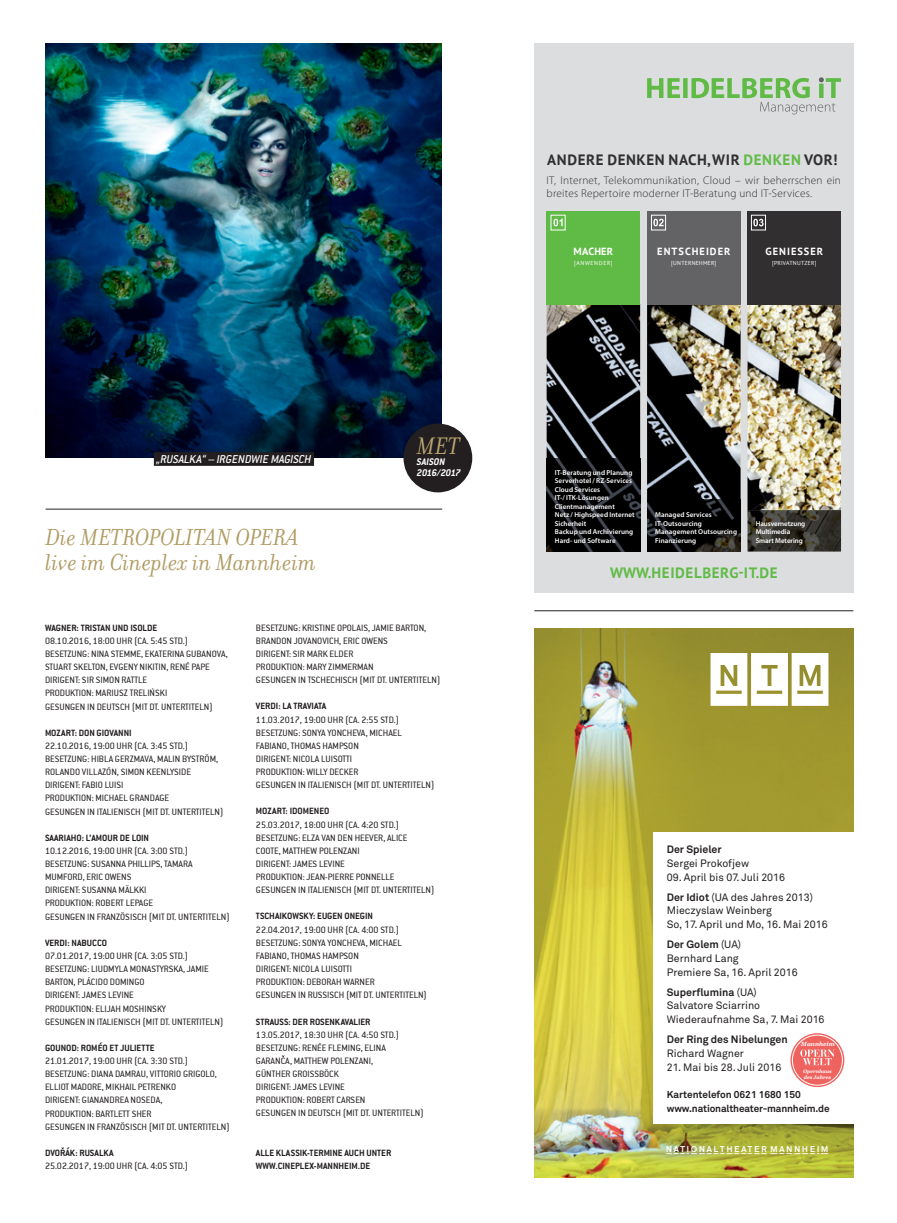
<style>
.page{position:relative;width:897px;height:1223px;background:#fff}
.page>*{position:absolute;margin:0;border:0;box-sizing:border-box;transform-origin:0 0}
.t1{font:italic 25.75px "Filosofia OT";color:#bba66f}
.t2{font:italic 25px/25px "Filosofia OT";color:#b09c64}
.t3{font:700 15px "PT Sans";letter-spacing:.04em;color:#312f30}
.t4{font:700 15px "PT Sans";letter-spacing:.04em;color:#60bb46}
.t5{font:italic 500 12.5px "Conduit ITC";letter-spacing:-.01em;color:#fff}
.t6{font:300 11.25px/13.5px "Myriad Pro";letter-spacing:.02em;color:#312f30}
.t7{font:10.62px/13.8px "NTM";color:#231f20}
.t8{font:700 10.62px "NTM";color:#231f20}
.t9{font:italic 700 10.62px/11.2px "Conduit ITC";letter-spacing:-.015em;color:#fff}
.t10{font:700 10.38px "PT Sans";letter-spacing:.095em;color:#fff}
.t11{font:10px/13.1px "Conduit Reg ITCTT";color:#231f20}
.t12{font:700 10px/13.1px "Conduit ITC";color:#231f20}
.t13{font:700 10px/13.8px "NTM";letter-spacing:-.015em;color:#231f20}
.t14{font:8.38px "NTM Bold Unterstrichen";color:#fff}
.t15{font:600 7.12px/8.5px "Myriad Pro";letter-spacing:.01em;color:#fff}
.t16{font:600 7.12px/8.5px "Myriad Pro";letter-spacing:-.01em;color:#fff}
.t17{font:italic 700 6px "Georgia";color:#fff}
.t18{font:5.75px "PT Sans";letter-spacing:.035em;color:#fff}
.t19{font:5.75px "PT Sans";letter-spacing:.115em;color:#fff}
.t20{font:italic 700 5px/5.9px "Georgia";color:#fff}
.t21{font:italic 700 2.38px "Georgia";color:#fff}
.s1{color:#60bb46}
.s2{font-weight:700}
</style>
<div class="page">
<div style="left:534px;top:44px;width:319px;height:549px;background:#dcdddf"></div>
<img style="left:546px;top:304px;width:295px;height:247px">
<div style="left:546px;top:211px;width:94px;height:93px;background:#60bb46"></div>
<img style="left:546px;top:458px;width:94px;height:93px">
<img style="left:647px;top:499px;width:93px;height:52px">
<img style="left:747px;top:510px;width:94px;height:41px">
<svg style="left:553px;top:219px;width:9px;height:7px"></svg>
<div style="left:647px;top:211px;width:93px;height:93px;background:#636366"></div>
<div style="left:651px;top:215px;width:14px;height:15px;border:1px solid #fff"></div>
<svg style="left:653px;top:219px;width:10px;height:7px"></svg>
<div style="left:747px;top:211px;width:94px;height:93px;background:#312f30"></div>
<svg style="left:753px;top:219px;width:10px;height:7px"></svg>
<svg style="left:647px;top:77px;width:194px;height:37px"></svg>
<img style="left:534px;top:628px;width:319px;height:549px">
<div style="left:653px;top:832px;width:200px;height:291px;background:#fff"></div>
<img style="left:710px;top:653px;width:118px;height:53px">
<svg style="left:790px;top:1033px;width:54px;height:54px;fill:#ef635f"></svg>
<div style="left:792px;top:1034px;width:50px;height:51px;border:1px solid #fff;border-radius:50%"></div>
<svg style="left:800px;top:1049px;width:34px;height:16px"></svg>
<hr style="left:534px;top:610px;width:319px;height:1px;background:#231f20">
<hr style="left:46px;top:509px;width:396px;height:1px;background:#231f20">
<img style="left:46px;top:44px;width:395px;height:414px">
<div style="left:154px;top:452px;width:160px;height:14px;background:#231f20"></div>
<div style="left:403px;top:423px;width:69px;height:69px;background:#231f20;border-radius:50%"></div>
<h1 class="t1" style="left:417px;top:431px;width:45px">MET</h1>
<p class="t5" style="left:156px;top:452px;width:156px">„RUSALKA“ – IRG…NDWI… MAGISCH</p>
<p class="t9" style="left:417px;top:455px;width:46px">SAISON<br>2016/2017</p>
<h2 class="t2" style="left:46px;top:525px;width:272px">Die METROPOLITAN OPERA live im Cineplex in Mannheim</h2>
<p class="t12" style="left:45px;top:621px;width:114px">WAGNER: TRISTAN UND ISOLDE</p>
<p class="t11" style="left:45px;top:634px;width:184px">08.10.2016, 18:00 UHR (CA. 5:45 STD.)<br>BESETZUNG: NINA STEMME, EKATERINA GUBANOVA, STUART SKELTON, EVGENY NIKITIN, RENÉ PAPE DIRIGENT: SIR SIMON RATTLE<br>PRODUKTION: MARIUSZ TRELINSKI<br>GESUNGEN IN DEUTSCH (MIT DT. UNTERTITELN)</p>
<p class="t12" style="left:45px;top:726px;width:88px">MOZART: DON GIOVANNI</p>
<p class="t11" style="left:45px;top:739px;width:180px">22.10.2016, 19:00 UHR (CA. 3:45 STD.)<br>BESETZUNG: HIBLA GERZMAVA, MALIN BYSTRÖM, ROLANDO VILLAZÓN, SIMON KEENLYSIDE DIRIGENT: FABIO LUISI<br>PRODUKTION: MICHAEL GRANDAGE<br>GESUNGEN IN ITALIENISCH (MIT DT. UNTERTITELN)</p>
<p class="t12" style="left:45px;top:831px;width:106px">SAARIAHO: L’AMOUR DE LOIN</p>
<p class="t11" style="left:45px;top:844px;width:186px">10.12.2016, 19:00 UHR (CA. 3:00 STD.)<br>BESETZUNG: SUSANNA PHILLIPS, TAMARA<br>MUMFORD, ERIC OWENS<br>DIRIGENT: SUSANNA MÄLKKI<br>PRODUKTION: ROBERT LEPAGE<br>GESUNGEN IN FRANZÖSISCH (MIT DT. UNTERTITELN)</p>
<p class="t12" style="left:45px;top:936px;width:64px">VERDI: NABUCCO</p>
<p class="t11" style="left:45px;top:949px;width:180px">07.01.2017, 19:00 UHR (CA. 3:05 STD.)<br>BESETZUNG: LIUDMYLA MONASTYRSKA, JAMIE BARTON, PLÁCIDO DOMINGO<br>DIRIGENT: JAMES LEVINE<br>PRODUKTION: ELIJAH MOSHINSKY<br>GESUNGEN IN ITALIENISCH (MIT DT. UNTERTITELN)</p>
<p class="t12" style="left:45px;top:1041px;width:111px">GOUNOD: ROMÉO ET JULIETTE</p>
<p class="t11" style="left:45px;top:1054px;width:186px">21.01.2017, 19:00 UHR (CA. 3:30 STD.)<br>BESETZUNG: DIANA DAMRAU, VITTORIO GRIGOLO, ELLIOT MADORE, MIKHAIL PETRENKO<br>DIRIGENT: GIANANDREA NOSEDA,<br>PRODUKTION: BARTLETT SHER<br>GESUNGEN IN FRANZÖSISCH (MIT DT. UNTERTITELN)</p>
<p class="t12" style="left:45px;top:1146px;width:70px">DVORÁK: RUSALKA</p>
<p class="t11" style="left:45px;top:1159px;width:145px">25.02.2017, 19:00 UHR (CA. 4:05 STD.)</p>
<p class="t11" style="left:256px;top:620px;width:186px">BESETZUNG: KRISTINE OPOLAIS, JAMIE BARTON, BRANDON JOVANOVICH, ERIC OWENS<br>DIRIGENT: SIR MARK ELDER<br>PRODUKTION: MARY ZIMMERMAN<br>GESUNGEN IN TSCHECHISCH (MIT DT. UNTERTITELN)</p>
<p class="t12" style="left:256px;top:699px;width:72px">VERDI: LA TRAVIATA</p>
<p class="t11" style="left:256px;top:712px;width:180px">11.03.2017, 19:00 UHR (CA. 2:55 STD.)<br>BESETZUNG: SONYA YONCHEVA, MICHAEL FABIANO, THOMAS HAMPSON<br>DIRIGENT: NICOLA LUISOTTI<br>PRODUKTION: WILLY DECKER<br>GESUNGEN IN ITALIENISCH (MIT DT. UNTERTITELN)</p>
<p class="t12" style="left:256px;top:804px;width:75px">MOZART: IDOMENEO</p>
<p class="t11" style="left:256px;top:817px;width:180px">25.03.2017, 18:00 UHR (CA. 4:20 STD.)<br>BESETZUNG: ELZA VAN DEN HEEVER, ALICE COOTE, MATTHEW POLENZANI<br>DIRIGENT: JAMES LEVINE<br>PRODUKTION: JEAN-PIERRE PONNELLE GESUNGEN IN ITALIENISCH (MIT DT. UNTERTITELN)</p>
<p class="t12" style="left:256px;top:909px;width:118px">TSCHAIKOWSKY: EUGEN ONEGIN</p>
<p class="t11" style="left:256px;top:922px;width:172px">22.04.2017, 19:00 UHR (CA. 4:00 STD.)<br>BESETZUNG: SONYA YONCHEVA, MICHAEL FABIANO, THOMAS HAMPSON<br>DIRIGENT: NICOLA LUISOTTI<br>PRODUKTION: DEBORAH WARNER<br>GESUNGEN IN RUSSISCH (MIT DT. UNTERTITELN)</p>
<p class="t12" style="left:256px;top:1014px;width:116px">STRAUSS: DER ROSENKAVALIER</p>
<p class="t11" style="left:256px;top:1027px;width:169px">13.05.2017, 18:30 UHR (CA. 4:50 STD.)<br>BESETZUNG: RENÉE FLEMING, ELINA<br>GARANCA, MATTHEW POLENZANI,<br>GÜNTHER GROISSBÖCK<br>DIRIGENT: JAMES LEVINE<br>PRODUKTION: ROBERT CARSEN<br>GESUNGEN IN DEUTSCH (MIT DT. UNTERTITELN)</p>
<p class="t12" style="left:256px;top:1145px;width:137px">ALLE KLASSIK-TERMINE AUCH UNTER<br>WWW.CINEPLEX-MANNHEIM.DE</p>
<h3 class="t3" style="left:547px;top:150px;width:292px">ANDERE DENKEN NACH, WIR <span class="s1">DENKEN</span> VOR!</h3>
<p class="t6" style="left:546px;top:173px;width:296px">IT, Internet, Telekommunikation, Cloud – wir beherrschen ein breites Repertoire moderner IT-Beratung und IT-Services.</p>
<p class="t10" style="left:573px;top:245px;width:41px">MACHER</p>
<p class="t19" style="left:574px;top:260px;width:40px">[ANWENDER]</p>
<p class="t10" style="left:657px;top:245px;width:75px">ENTSCHEIDER</p>
<p class="t18" style="left:671px;top:260px;width:47px">[UNTERNEHMER]</p>
<p class="t10" style="left:765px;top:245px;width:59px">GENIESSER</p>
<p class="t18" style="left:772px;top:260px;width:46px">[PRIVATNUTZER]</p>
<p class="t15" style="left:554px;top:468px;width:81px">IT-Beratung und Planung<br>Serverhotel / RZ-Services<br>Cloud Services<br>IT-/ ITK-Lösungen<br>Clientmanagement<br>Netz / Highspeed Internet<br>Sicherheit<br>Backup und Archivierung<br>Hard- und Software</p>
<p class="t15" style="left:655px;top:510px;width:83px">Managed Services<br>IT-Outsourcing<br>Management Outsourcing<br>Finanzierung</p>
<p class="t16" style="left:755px;top:519px;width:51px">Hausvernetzung<br>Multimedia<br>Smart Metering</p>
<h3 class="t4" style="left:610px;top:562px;width:169px">WWW.HEIDELBERG-IT.DE</h3>
<p class="t8" style="left:666px;top:842px;width:56px">Der Spieler</p>
<p class="t7" style="left:666px;top:856px;width:84px">Sergei Prokofjew</p>
<p class="t7" style="left:666px;top:867px;width:148px;line-height:20px">09. April bis 07. Juli 2016<br><span class="s2">Der Idiot</span> (UA des Jahres 2013)</p>
<p class="t7" style="left:666px;top:904px;width:162px">Mieczyslaw Weinberg<br>So, 17. April und Mo, 16. Mai 2016</p>
<p class="t7" style="left:666px;top:937px;width:132px"><span class="s2">Der Golem</span> (UA)<br>Bernhard Lang<br>Premiere Sa, 16. April 2016</p>
<p class="t7" style="left:666px;top:985px;width:159px"><span class="s2">Superflumina</span> (UA)<br>Salvatore Sciarrino<br>Wiederaufnahme Sa, 7. Mai 2016</p>
<p class="t8" style="left:666px;top:1032px;width:122px">Der Ring des Nibelungen</p>
<p class="t7" style="left:666px;top:1046px;width:79px">Richard Wagner</p>
<p class="t7" style="left:666px;top:1060px;width:116px">21. Mai bis 28. Juli 2016</p>
<p class="t13" style="left:666px;top:1087px;width:164px">Kartentelefon 0621 1680 150 www.nationaltheater-mannheim.de</p>
<p class="t14" style="left:665px;top:1143px;width:166px">NATIONALTHEATER MANNHEIM</p>
<p class="t17" style="left:800px;top:1040px;width:35px">Mannheim</p>
<p class="t20" style="left:803px;top:1068px;width:30px">Opernhaus des Jahres</p>
<p class="t21" style="left:813px;top:1076px;width:19px">Unterhaltung.</p>
</div>
